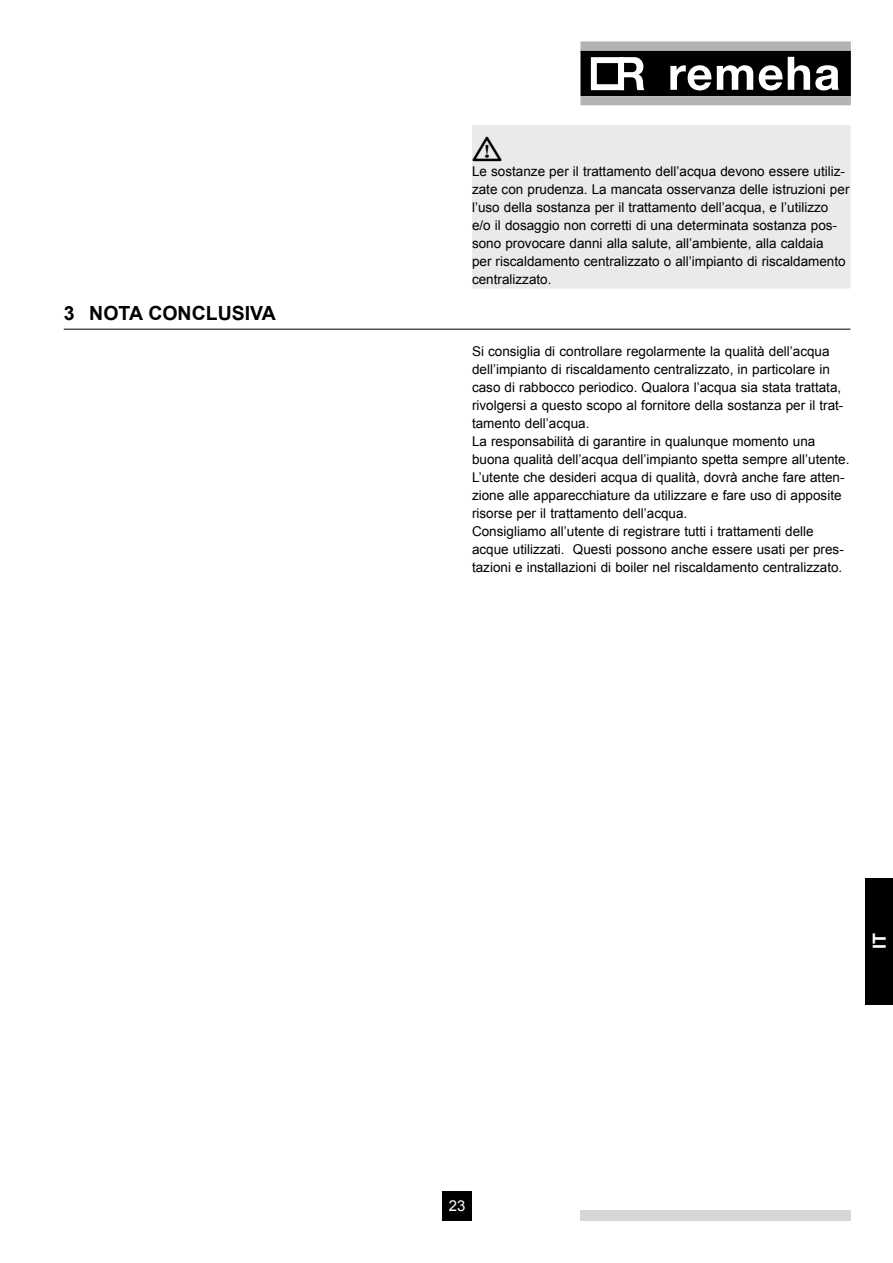
<style>
.page{position:relative;width:893px;height:1263px;background:#fff}
.page>*{position:absolute;margin:0;border:0;box-sizing:border-box;transform-origin:0 0}
.t1{font:700 19.5px "Arial";color:#000}
.t2{font:700 18px "Arial";color:#fff}
.t3{font:15px "Arial";color:#fff}
.t4{font:13.5px/18px "Arial";color:#000}
</style>
<div class="page">
<div style="left:442px;top:1191px;width:30px;height:29px;background:#000"></div>
<div style="left:580px;top:1210px;width:270px;height:10px;background:#d6d6d6"></div>
<svg style="left:580px;top:42px;width:270px;height:63px"></svg>
<div style="left:472px;top:125px;width:378px;height:20px;background:#eaeaea"></div>
<div style="left:472px;top:143px;width:378px;height:20px;background:#eaeaea"></div>
<div style="left:472px;top:161px;width:378px;height:20px;background:#eaeaea"></div>
<div style="left:472px;top:179px;width:378px;height:20px;background:#eaeaea"></div>
<div style="left:472px;top:197px;width:378px;height:20px;background:#eaeaea"></div>
<div style="left:472px;top:215px;width:378px;height:20px;background:#eaeaea"></div>
<div style="left:472px;top:233px;width:378px;height:20px;background:#eaeaea"></div>
<div style="left:472px;top:251px;width:378px;height:20px;background:#eaeaea"></div>
<div style="left:472px;top:269px;width:378px;height:20px;background:#eaeaea"></div>
<hr style="left:64px;top:329px;width:786px;height:1px;background:#000">
<div style="left:865px;top:878px;width:28px;height:126px;background:#000"></div>
<h1 class="t1" style="left:64px;top:301px;width:214px">3 NOTA CONCLUSIVA</h1>
<p class="t4" style="left:472px;top:163px;width:379px">Le sostanze per il trattamento dell’acqua devono essere utiliz&shy;zate con prudenza. La mancata osservanza delle istruzioni per l’uso della sostanza per il trattamento dell’acqua, e l’utilizzo e/o il dosaggio non corretti di una determinata sostanza pos&shy;sono provocare danni alla salute, all’ambiente, alla caldaia<br>per riscaldamento centralizzato o all’impianto di riscaldamento centralizzato.</p>
<p class="t4" style="left:472px;top:343px;width:379px">Si consiglia di controllare regolarmente la qualità dell’acqua dell’impianto di riscaldamento centralizzato, in particolare in caso di rabbocco periodico. Qualora l’acqua sia stata trattata, rivolgersi a questo scopo al fornitore della sostanza per il trat&shy;tamento dell’acqua.<br>La responsabilità di garantire in qualunque momento una buona qualità dell’acqua dell’impianto spetta sempre all’utente.<br>L’utente che desideri acqua di qualità, dovrà anche fare atten&shy;zione alle apparecchiature da utilizzare e fare uso di apposite risorse per il trattamento dell’acqua.<br>Consigliamo all’utente di registrare tutti i trattamenti delle acque utilizzati. Questi possono anche essere usati per pres&shy;tazioni e installazioni di boiler nel riscaldamento centralizzato.</p>
<p class="t3" style="left:449px;top:1195px;width:18px">23</p>
<h2 class="t2" style="left:868px;top:949px;width:18px;rotate:-90deg">IT</h2>
</div>
